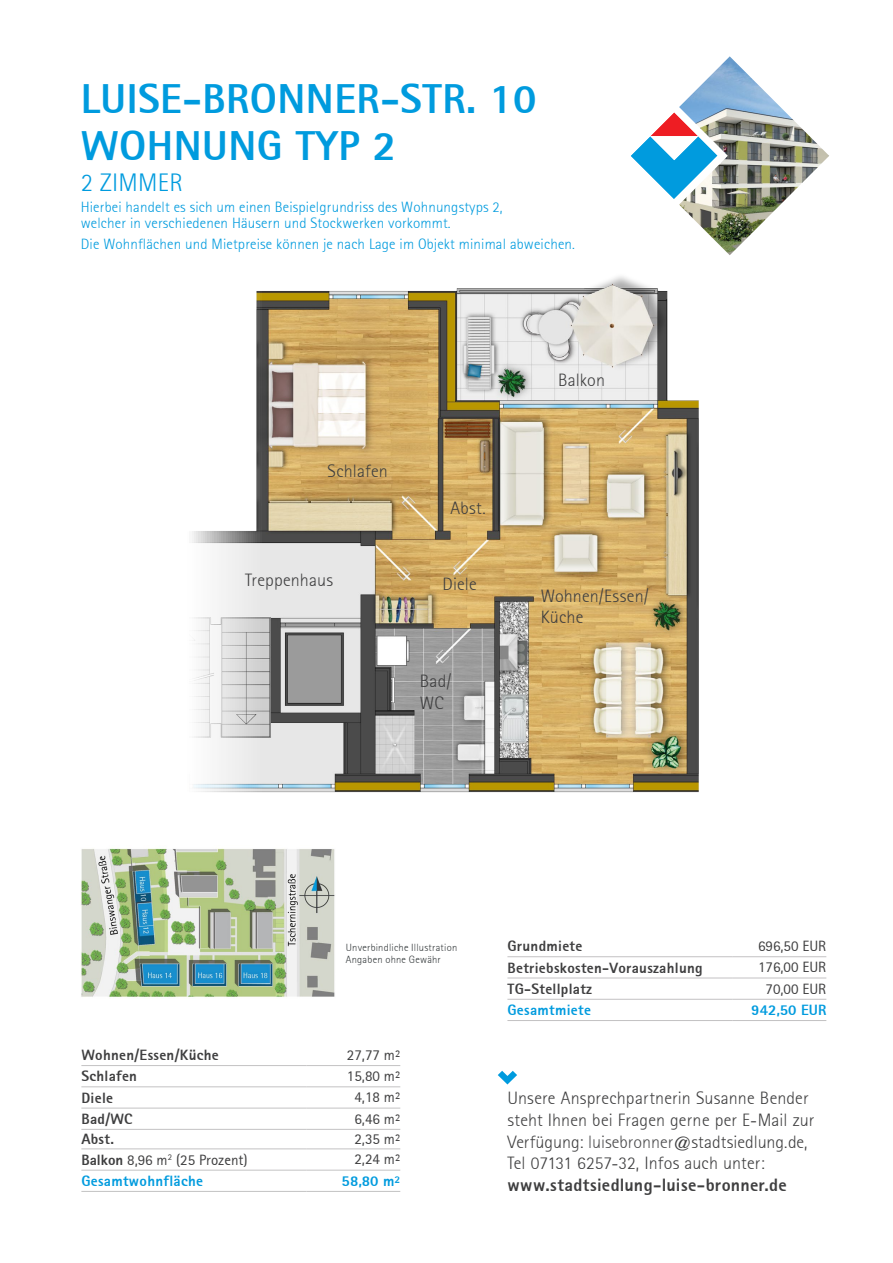
<style>
.page{position:relative;width:893px;height:1263px;background:#fff}
.page>*{position:absolute;margin:0;border:0;box-sizing:border-box;transform-origin:0 0}
.t1{font:800 42px "Rotis";letter-spacing:.01em;color:#009bde}
.t2{font:300 25.5px "Rotis";letter-spacing:.01em;color:#009bde}
.t3{font:300 18px/21.6px "Rotis";color:#3e3e3f}
.t4{font:800 18px "Rotis";letter-spacing:.015em;color:#3e3e3f}
.t5{font:300 15px/16.5px "Rotis";letter-spacing:.01em;color:#009bde}
.t6{font:800 15px "Rotis";letter-spacing:.02em;color:#3e3e3f}
.t7{font:15px "Rotis";color:#3e3e3f}
.t8{font:800 15px "Rotis";letter-spacing:.02em;color:#009bde}
.t9{font:300 10.5px "Rotis";letter-spacing:.025em;color:#323739}
.s1{font-weight:800}
.s2{color:#4c4c4d}
</style>
<div class="page">
<img style="left:679px;top:56px;width:150px;height:199px">
<svg style="left:631px;top:112px;width:86px;height:87px"></svg>
<hr style="left:81px;top:1065px;width:226px;height:1px;background:#c3c2c3">
<hr style="left:307px;top:1065px;width:93px;height:1px;background:#c3c2c3">
<hr style="left:81px;top:1086px;width:226px;height:1px;background:#c3c2c3">
<hr style="left:307px;top:1086px;width:93px;height:1px;background:#c3c2c3">
<hr style="left:81px;top:1108px;width:226px;height:1px;background:#c3c2c3">
<hr style="left:307px;top:1108px;width:93px;height:1px;background:#c3c2c3">
<hr style="left:81px;top:1129px;width:226px;height:1px;background:#c3c2c3">
<hr style="left:307px;top:1129px;width:93px;height:1px;background:#c3c2c3">
<hr style="left:81px;top:1148px;width:226px;height:1px;background:#c3c2c3">
<hr style="left:307px;top:1148px;width:93px;height:1px;background:#c3c2c3">
<hr style="left:81px;top:1170px;width:226px;height:1px;background:#c3c2c3">
<hr style="left:307px;top:1170px;width:93px;height:1px;background:#c3c2c3">
<hr style="left:81px;top:1191px;width:226px;height:1px;background:#c3c2c3">
<hr style="left:307px;top:1191px;width:93px;height:1px;background:#c3c2c3">
<img style="left:192px;top:247px;width:529px;height:546px">
<hr style="left:507px;top:956px;width:226px;height:1px;background:#c3c2c3">
<hr style="left:733px;top:956px;width:93px;height:1px;background:#c3c2c3">
<hr style="left:507px;top:978px;width:226px;height:1px;background:#c3c2c3">
<hr style="left:733px;top:978px;width:93px;height:1px;background:#c3c2c3">
<hr style="left:507px;top:999px;width:226px;height:1px;background:#c3c2c3">
<hr style="left:733px;top:999px;width:93px;height:1px;background:#c3c2c3">
<hr style="left:507px;top:1020px;width:226px;height:1px;background:#c3c2c3">
<hr style="left:733px;top:1020px;width:93px;height:1px;background:#c3c2c3">
<img style="left:81px;top:848px;width:254px;height:150px">
<svg style="left:498px;top:1071px;width:19px;height:13px"></svg>
<p class="t1" style="left:81px;top:72px;width:457px">LUISE-BRONNER-STR. 10</p>
<p class="t1" style="left:81px;top:119px;width:317px">WOHNUNG TYP 2</p>
<p class="t2" style="left:81px;top:168px;width:104px">2 ZIMMER</p>
<p class="t5" style="left:81px;top:198px;width:423px">Hierbei handelt es sich um einen Beispielgrundriss des Wohnungstyps 2, welcher in verschiedenen Häusern und Stockwerken vorkommt.</p>
<p class="t5" style="left:81px;top:236px;width:496px">Die Wohnflächen und Mietpreise können je nach Lage im Objekt minimal abweichen.</p>
<p class="t3" style="left:328px;top:460px;width:62px">Schlafen</p>
<p class="t3" style="left:245px;top:569px;width:89px">Treppenhaus</p>
<p class="t3" style="left:451px;top:497px;width:37px">Abst.</p>
<p class="t3" style="left:442px;top:573px;width:36px">Diele</p>
<p class="t3" style="left:420px;top:670px;width:33px">Bad/<br>WC</p>
<p class="t3" style="left:558px;top:369px;width:48px">Balkon</p>
<p class="t3" style="left:541px;top:585px;width:109px">Wohnen/Essen/<br>Küche</p>
<p class="t9" style="left:346px;top:941px;width:113px">Unverbindliche Illustration</p>
<p class="t9" style="left:346px;top:953px;width:97px">Angaben ohne Gewähr</p>
<p class="t6" style="left:81px;top:1045px;width:139px">Wohnen/Essen/Küche</p>
<p class="t7" style="left:347px;top:1046px;width:55px">27,77 m²</p>
<p class="t6" style="left:81px;top:1067px;width:57px">Schlafen</p>
<p class="t7" style="left:347px;top:1067px;width:55px">15,80 m²</p>
<p class="t6" style="left:81px;top:1088px;width:33px">Diele</p>
<p class="t7" style="left:354px;top:1088px;width:47px">4,18 m²</p>
<p class="t6" style="left:81px;top:1109px;width:53px">Bad/WC</p>
<p class="t7" style="left:354px;top:1110px;width:47px">6,46 m²</p>
<p class="t6" style="left:81px;top:1130px;width:34px">Abst.</p>
<p class="t7" style="left:354px;top:1130px;width:47px">2,35 m²</p>
<p class="t7" style="left:81px;top:1151px;width:168px"><span class="s1">Balkon</span> 8,96 m<sup>2</sup> (25 Prozent)</p>
<p class="t7" style="left:354px;top:1150px;width:47px">2,24 m²</p>
<p class="t8" style="left:81px;top:1171px;width:123px">Gesamtwohnfläche</p>
<p class="t8" style="left:342px;top:1171px;width:60px">58,80 m²</p>
<p class="t6" style="left:507px;top:937px;width:76px">Grundmiete</p>
<p class="t7" style="left:758px;top:937px;width:70px">696,50 EUR</p>
<p class="t6" style="left:507px;top:958px;width:197px">Betriebskosten-Vorauszahlung</p>
<p class="t7" style="left:758px;top:958px;width:70px">176,00 EUR</p>
<p class="t6" style="left:507px;top:979px;width:86px">TG-Stellplatz</p>
<p class="t7" style="left:765px;top:980px;width:62px">70,00 EUR</p>
<p class="t8" style="left:507px;top:1000px;width:85px">Gesamtmiete</p>
<p class="t8" style="left:751px;top:1000px;width:77px">942,50 EUR</p>
<p class="t3" style="left:507px;top:1087px;width:308px">Unsere Ansprechpartnerin Susanne Bender steht Ihnen bei Fragen gerne per E-Mail zur Verfügung: <span class="s2">luisebronner</span>@stadtsiedlung.de, Tel 07131 6257-32, Infos auch unter:</p>
<p class="t4" style="left:507px;top:1173px;width:281px">www.stadtsiedlung-luise-bronner.de</p>
</div>
